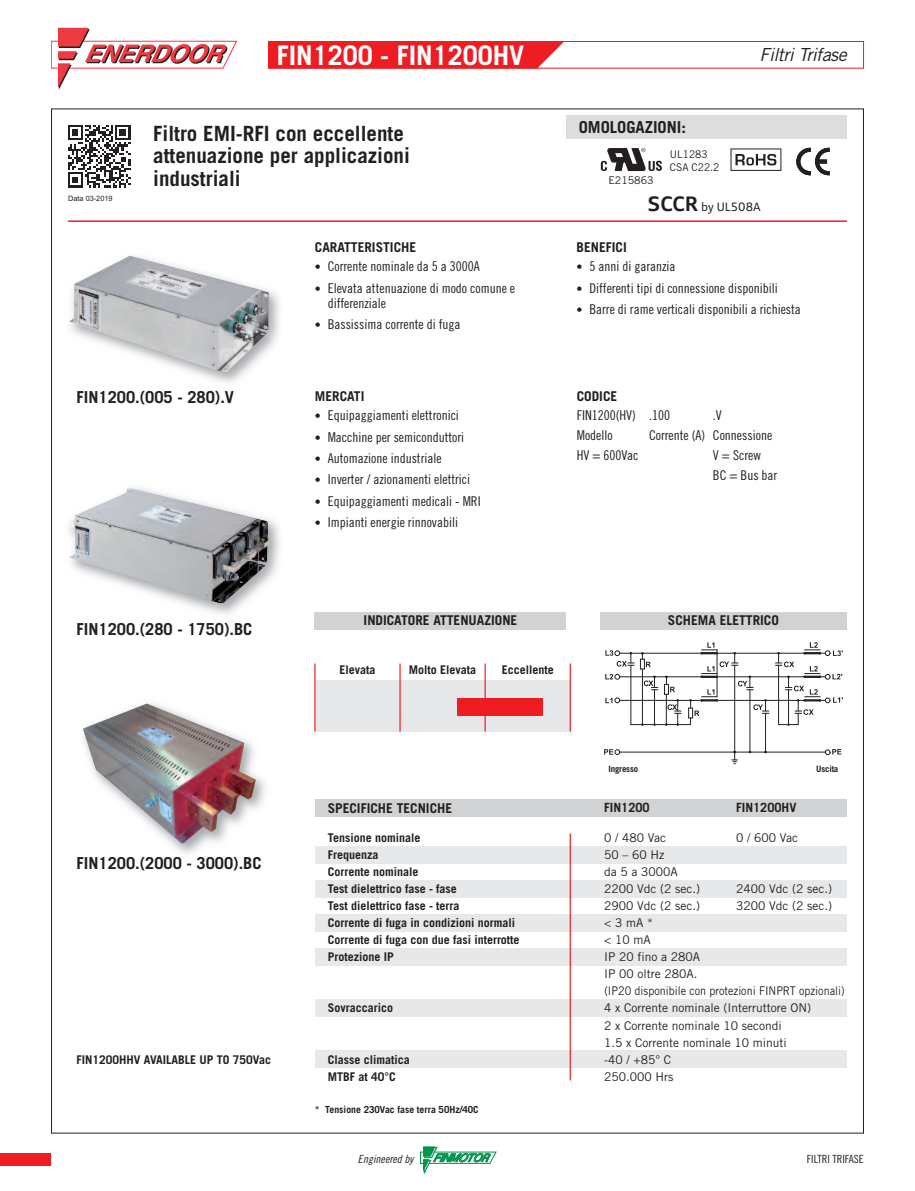
<style>
.page{position:relative;width:915px;height:1191px;background:#fff}
.page>*{position:absolute;margin:0;border:0;box-sizing:border-box;transform-origin:0 0}
.t1{font:700 27px "Trade Gothic";color:#fff}
.t2{font:700 21px/22.8px "Trade Gothic";color:#231f20}
.t3{font:italic 18px "Trade Gothic";letter-spacing:-.03em;color:#231f20}
.t4{font:700 16.5px "Trade Gothic";color:#231f20}
.t5{font:13.5px/20px "Trade Gothic Cond Eighteen";color:#231f20}
.t6{font:700 13.5px "Trade Gothic";color:#231f20}
.t7{font:700 12.75px "Trade Gothic";color:#231f20}
.t8{font:12px/17px "Trade Gothic";color:#231f20}
.t9{font:700 12px "Trade Gothic";color:#231f20}
.t10{font:11.7px "Audi Type";color:#231f20}
.t11{font:11.25px "Trade Gothic Cond Eighteen";color:#231f20}
.t12{font:11.25px "Trade Gothic Cond Eighteen Obl";letter-spacing:.005em;color:#231f20}
.t13{font:10.65px/12.8px "Trade Gothic";color:#231f20;scale:.95 1}
.t14{font:10.65px "Trade Gothic";color:#231f20}
.t15{font:700 9.75px "Trade Gothic";color:#231f20}
.t16{font:700 8.85px "Trade Gothic";letter-spacing:-.02em;color:#231f20}
.t17{font:7.35px "Arial";color:#231f20}
.s1{font-size:12px}
.s2{font-weight:700;font-size:19.95px}
</style>
<div class="page">
<img style="left:69px;top:256px;width:200px;height:116px">
<img style="left:69px;top:487px;width:200px;height:116px">
<img style="left:83px;top:703px;width:173px;height:140px">
<div style="left:315px;top:846px;width:531px;height:17px;background:#e7e8e9"></div>
<div style="left:315px;top:881px;width:531px;height:17px;background:#e7e8e9"></div>
<div style="left:315px;top:915px;width:531px;height:17px;background:#e7e8e9"></div>
<div style="left:315px;top:949px;width:531px;height:17px;background:#e7e8e9"></div>
<div style="left:315px;top:1000px;width:531px;height:17px;background:#e7e8e9"></div>
<div style="left:315px;top:1051px;width:531px;height:17px;background:#e7e8e9"></div>
<div style="left:315px;top:799px;width:531px;height:17px;background:#d1d2d4"></div>
<div style="left:315px;top:612px;width:251px;height:17px;background:#d1d2d4"></div>
<div style="left:600px;top:612px;width:246px;height:17px;background:#d1d2d4"></div>
<hr style="left:569px;top:833px;width:1px;height:247px;background:#ee1d23">
<div style="left:315px;top:680px;width:255px;height:51px;background:#e7e8e9"></div>
<hr style="left:569px;top:663px;width:1px;height:68px;background:#ee1d23">
<hr style="left:484px;top:663px;width:1px;height:68px;background:#ee1d23">
<hr style="left:399px;top:663px;width:1px;height:68px;background:#ee1d23">
<hr style="left:314px;top:663px;width:1px;height:68px;background:#ee1d23">
<div style="left:457px;top:698px;width:85px;height:17px;background:#ee1d23"></div>
<hr style="left:68px;top:220px;width:778px;height:2px;background:#ee1d23">
<svg style="left:51px;top:28px;width:186px;height:62px"></svg>
<div style="left:268px;top:41px;width:595px;height:28px;border:1px solid #ee1d23"></div>
<svg style="left:268px;top:41px;width:296px;height:28px;background:#ee272c"></svg>
<hr style="left:619px;top:700px;width:206px;height:1px;background:#231f20">
<hr style="left:619px;top:676px;width:206px;height:1px;background:#231f20">
<hr style="left:619px;top:653px;width:206px;height:1px;background:#231f20">
<hr style="left:619px;top:751px;width:206px;height:1px;background:#231f20">
<hr style="left:734px;top:665px;width:1px;height:87px;background:#231f20">
<hr style="left:764px;top:713px;width:1px;height:39px;background:#231f20">
<hr style="left:630px;top:724px;width:60px;height:1px;background:#231f20">
<hr style="left:630px;top:665px;width:1px;height:59px;background:#231f20">
<hr style="left:653px;top:689px;width:1px;height:35px;background:#231f20">
<svg style="left:731px;top:750px;width:6px;height:14px"></svg>
<hr style="left:749px;top:689px;width:1px;height:63px;background:#231f20">
<svg style="left:604px;top:749px;width:16px;height:6px"></svg>
<svg style="left:605px;top:697px;width:15px;height:6px"></svg>
<svg style="left:824px;top:749px;width:17px;height:6px"></svg>
<hr style="left:641px;top:669px;width:1px;height:55px;background:#231f20">
<svg style="left:688px;top:642px;width:80px;height:82px"></svg>
<svg style="left:663px;top:675px;width:17px;height:51px"></svg>
<svg style="left:605px;top:650px;width:52px;height:40px"></svg>
<svg style="left:775px;top:642px;width:67px;height:84px"></svg>
<svg style="left:68px;top:125px;width:62px;height:63px"></svg>
<div style="left:566px;top:115px;width:280px;height:23px;background:#dcdddf"></div>
<svg style="left:600px;top:148px;width:61px;height:23px"></svg>
<svg style="left:735px;top:154px;width:41px;height:11px"></svg>
<div style="left:730px;top:148px;width:51px;height:23px;border:1px solid #231f20"></div>
<svg style="left:796px;top:148px;width:33px;height:27px"></svg>
<svg style="left:420px;top:1146px;width:76px;height:28px"></svg>
<div style="left:0;top:1152px;width:51px;height:13px;background:#ee1d23"></div>
<p class="t17" style="left:68px;top:194px;width:46px">Data 03-2019</p>
<h1 class="t1" style="left:277px;top:45px;width:249px">FIN1200 - FIN1200HV</h1>
<h3 class="t3" style="left:759px;top:48px;width:89px">Filtri Trifase</h3>
<h2 class="t2" style="left:153px;top:124px;width:258px">Filtro EMI-RFI con eccellente attenuazione per applicazioni industriali</h2>
<p class="t6" style="left:315px;top:242px;width:103px">CARATTERISTICHE</p>
<p class="t5" style="left:315px;top:258px;width:166px"><span class="s1">•</span> Corrente nominale da 5 a 3000A</p>
<p class="t5" style="left:327px;top:281px;width:189px;line-height:15px;text-indent:-13px"><span class="s1">•</span> Elevata attenuazione di modo comune e differenziale</p>
<p class="t5" style="left:315px;top:315px;width:147px"><span class="s1">•</span> Bassissima corrente di fuga</p>
<p class="t4" style="left:578px;top:121px;width:109px">OMOLOGAZIONI:</p>
<p class="t13" style="left:669px;top:149px;width:54px">UL1283<br>CSA C22.2</p>
<p class="t14" style="left:608px;top:177px;width:47px">E215863</p>
<p class="t10" style="left:647px;top:202px;width:114px"><span class="s2">SCCR</span> by UL508A</p>
<p class="t6" style="left:576px;top:242px;width:52px">BENEFICI</p>
<p class="t5" style="left:576px;top:258px;width:100px"><span class="s1">•</span> 5 anni di garanzia</p>
<p class="t5" style="left:576px;top:279px;width:202px"><span class="s1">•</span> Differenti tipi di connessione disponibili</p>
<p class="t5" style="left:576px;top:300px;width:226px"><span class="s1">•</span> Barre di rame verticali disponibili a richiesta</p>
<p class="t4" style="left:77px;top:391px;width:159px">FIN1200.(005 - 280).V</p>
<p class="t4" style="left:77px;top:623px;width:177px">FIN1200.(280 - 1750).BC</p>
<p class="t4" style="left:77px;top:857px;width:186px">FIN1200.(2000 - 3000).BC</p>
<p class="t9" style="left:77px;top:1055px;width:196px">FIN1200HHV AVAILABLE UP TO 750Vac</p>
<p class="t6" style="left:315px;top:391px;width:51px">MERCATI</p>
<p class="t5" style="left:315px;top:406px;width:145px"><span class="s1">•</span> Equipaggiamenti elettronici</p>
<p class="t5" style="left:315px;top:428px;width:151px"><span class="s1">•</span> Macchine per semiconduttori</p>
<p class="t5" style="left:315px;top:449px;width:128px"><span class="s1">•</span> Automazione industriale</p>
<p class="t5" style="left:315px;top:470px;width:157px"><span class="s1">•</span> Inverter / azionamenti elettrici</p>
<p class="t5" style="left:315px;top:492px;width:167px"><span class="s1">•</span> Equipaggiamenti medicali - MRI</p>
<p class="t5" style="left:315px;top:513px;width:145px"><span class="s1">•</span> Impianti energie rinnovabili</p>
<p class="t6" style="left:576px;top:391px;width:42px">CODICE</p>
<p class="t5" style="left:576px;top:406px;width:95px">FIN1200(HV) .100</p>
<p class="t5" style="left:712px;top:406px;width:10px">.V</p>
<p class="t5" style="left:576px;top:426px;width:37px">Modello</p>
<p class="t5" style="left:649px;top:426px;width:125px">Corrente (A) Connessione</p>
<p class="t5" style="left:576px;top:446px;width:63px">HV = 600Vac</p>
<p class="t5" style="left:712px;top:446px;width:66px">V = Screw<br>BC = Bus bar</p>
<p class="t6" style="left:363px;top:615px;width:155px">INDICATORE ATTENUAZIONE</p>
<p class="t6" style="left:667px;top:615px;width:112px">SCHEMA ELETTRICO</p>
<p class="t9" style="left:339px;top:665px;width:37px">Elevata</p>
<p class="t9" style="left:409px;top:665px;width:69px">Molto Elevata</p>
<p class="t9" style="left:501px;top:665px;width:53px">Eccellente</p>
<p class="t16" style="left:608px;top:766px;width:31px">Ingresso</p>
<p class="t16" style="left:816px;top:766px;width:24px">Uscita</p>
<p class="t6" style="left:327px;top:803px;width:126px">SPECIFICHE TECNICHE</p>
<p class="t7" style="left:604px;top:803px;width:47px">FIN1200</p>
<p class="t7" style="left:736px;top:803px;width:62px">FIN1200HV</p>
<p class="t9" style="left:327px;top:833px;width:94px">Tensione nominale</p>
<p class="t8" style="left:604px;top:830px;width:63px">0 / 480 Vac</p>
<p class="t8" style="left:736px;top:830px;width:63px">0 / 600 Vac</p>
<p class="t9" style="left:327px;top:850px;width:52px">Frequenza</p>
<p class="t8" style="left:604px;top:847px;width:62px">50 – 60 Hz</p>
<p class="t9" style="left:327px;top:867px;width:92px">Corrente nominale</p>
<p class="t8" style="left:604px;top:864px;width:75px">da 5 a 3000A</p>
<p class="t9" style="left:327px;top:884px;width:131px">Test dielettrico fase - fase</p>
<p class="t8" style="left:604px;top:881px;width:97px">2200 Vdc (2 sec.)</p>
<p class="t8" style="left:736px;top:881px;width:97px">2400 Vdc (2 sec.)</p>
<p class="t9" style="left:327px;top:901px;width:133px">Test dielettrico fase - terra</p>
<p class="t8" style="left:604px;top:898px;width:97px">2900 Vdc (2 sec.)</p>
<p class="t8" style="left:736px;top:898px;width:97px">3200 Vdc (2 sec.)</p>
<p class="t9" style="left:327px;top:918px;width:189px">Corrente di fuga in condizioni normali</p>
<p class="t8" style="left:604px;top:915px;width:50px">&lt;3mA*</p>
<p class="t9" style="left:327px;top:935px;width:193px">Corrente di fuga con due fasi interrotte</p>
<p class="t8" style="left:604px;top:932px;width:48px">&lt; 10 mA</p>
<p class="t9" style="left:327px;top:952px;width:67px">Protezione IP</p>
<p class="t8" style="left:604px;top:949px;width:242px">IP 20 fino a 280A<br>IP 00 oltre 280A.<br>(IP20 disponibile con protezioni FINPRT opzionali)</p>
<p class="t9" style="left:327px;top:1003px;width:67px">Sovraccarico</p>
<p class="t8" style="left:604px;top:1000px;width:208px">4 x Corrente nominale (Interruttore ON)<br>2 x Corrente nominale 10 secondi<br>1.5 x Corrente nominale 10 minuti</p>
<p class="t9" style="left:327px;top:1054px;width:83px">Classe climatica</p>
<p class="t8" style="left:604px;top:1051px;width:68px">-40 / +85° C</p>
<p class="t9" style="left:327px;top:1071px;width:70px">MTBF at 40°C</p>
<p class="t8" style="left:604px;top:1068px;width:71px">250.000 Hrs</p>
<p class="t15" style="left:315px;top:1106px;width:165px">* Tensione 230Vac fase terra 50Hz/40C</p>
<p class="t12" style="left:358px;top:1154px;width:57px">Engineered by</p>
<p class="t11" style="left:806px;top:1154px;width:59px">FILTRI TRIFASE</p>
</div>
